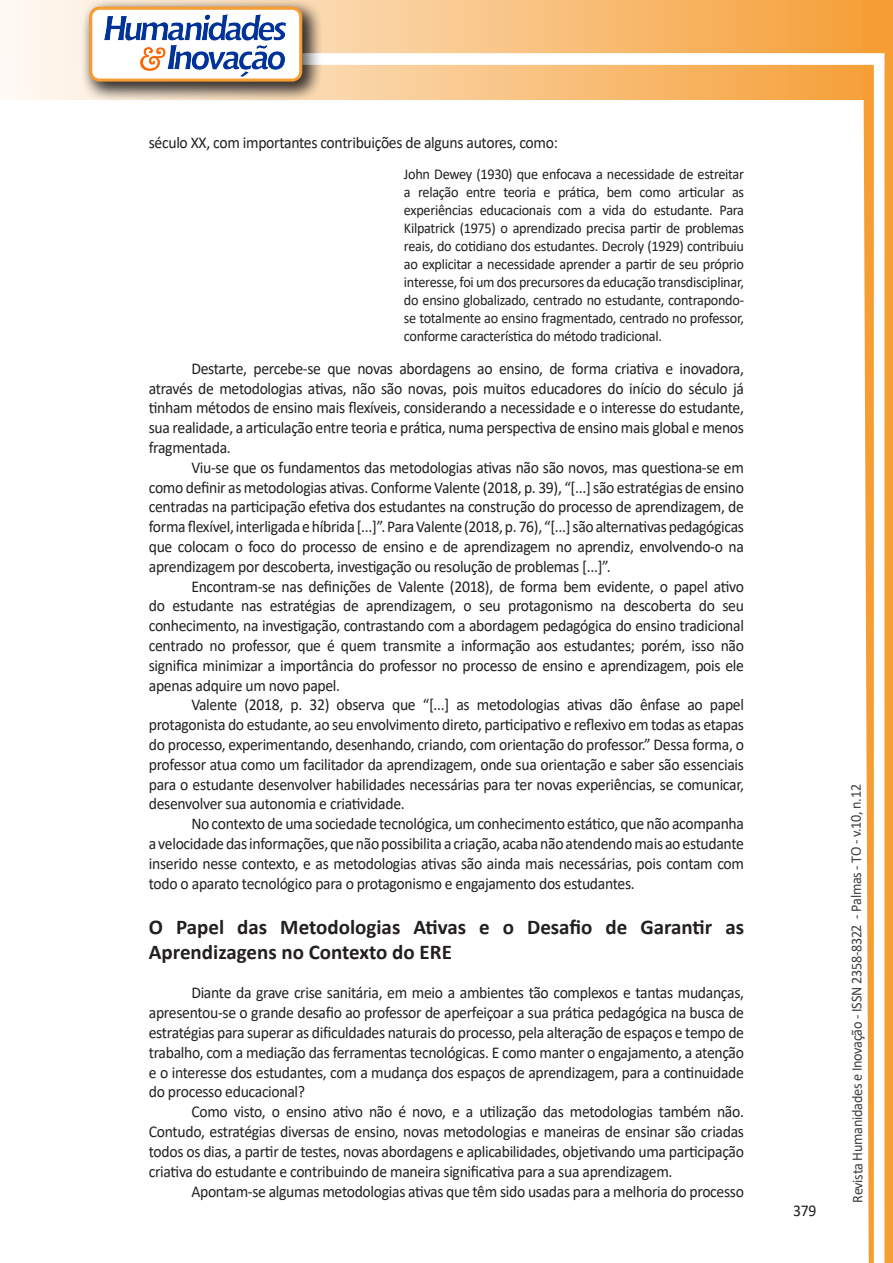
<style>
.page{position:relative;width:893px;height:1263px;background:#fff}
.page>*{position:absolute;margin:0;border:0;box-sizing:border-box;transform-origin:0 0}
.Titulo_2{font:700 21px/25.2px "Calibri";color:#231f20}
.texto{font:16.5px/19.8px "Calibri";letter-spacing:-.02em;color:#231f20;text-align:justify;scale:.95 1}
.citacao{font:15px/18px "Calibri";letter-spacing:-.02em;color:#231f20;text-align:justify;scale:.95 1}
.t1{font:15px "Calibri";letter-spacing:-.025em;color:#3e3e3f;scale:.95 1}
</style>
<div class="page">
<svg style="left:5px;top:0;width:858px;height:100px;background:#f9c484"></svg>
<div style="left:302px;top:53px;width:582px;height:12px;background:#fff;border:2px solid #fff"></div>
<svg style="left:863px;top:0;width:30px;height:1263px"></svg>
<div style="left:81px;top:0;width:241px;height:102px;background:#231f20;opacity:.75"></div>
<div style="left:91px;top:8px;width:210px;height:72px;background:#fff;border-radius:9px"></div>
<img style="left:104px;top:14px;width:181px;height:62px">
<div style="left:89px;top:7px;width:213px;height:75px;border:3px solid #f69e34;border-radius:9px"></div>
<p class="texto" style="left:149px;top:133px;width:432px">século XX, com importantes contribuições de alguns autores, como:</p>
<p class="citacao" style="left:404px;top:165px;width:360px">John Dewey (1930) que enfocava a necessidade de estreitar a relação entre teoria e prática, bem como articular as experiências educacionais com a vida do estudante. Para Kilpatrick (1975) o aprendizado precisa partir de problemas reais, do cotidiano dos estudantes. Decroly (1929) contribuiu ao explicitar a necessidade aprender a partir de seu próprio interesse, foi um dos precursores da educação transdisciplinar, do ensino globalizado, centrado no estudante, contrapondo&shy;se totalmente ao ensino fragmentado, centrado no professor, conforme característica do método tradicional.</p>
<p class="texto" style="left:149px;top:358px;width:628px;text-indent:43px">Destarte, percebe-se que novas abordagens ao ensino, de forma criativa e inovadora, através de metodologias ativas, não são novas, pois muitos educadores do início do século já tinham métodos de ensino mais flexíveis, considerando a necessidade e o interesse do estudante, sua realidade, a articulação entre teoria e prática, numa perspectiva de ensino mais global e menos fragmentada.</p>
<p class="texto" style="left:149px;top:457px;width:628px;text-indent:43px">Viu-se que os fundamentos das metodologias ativas não são novos, mas questiona-se em como definir as metodologias ativas. Conforme Valente (2018, p. 39), “[...] são estratégias de ensino centradas na participação efetiva dos estudantes na construção do processo de aprendizagem, de forma flexível, interligada e híbrida [...]”. Para Valente (2018, p. 76), “[...] são alternativas pedagógicas que colocam o foco do processo de ensino e de aprendizagem no aprendiz, envolvendo-o na aprendizagem por descoberta, investigação ou resolução de problemas [...]”.</p>
<p class="texto" style="left:149px;top:576px;width:628px;text-indent:43px">Encontram-se nas definições de Valente (2018), de forma bem evidente, o papel ativo do estudante nas estratégias de aprendizagem, o seu protagonismo na descoberta do seu conhecimento, na investigação, contrastando com a abordagem pedagógica do ensino tradicional centrado no professor, que é quem transmite a informação aos estudantes; porém, isso não significa minimizar a importância do professor no processo de ensino e aprendizagem, pois ele apenas adquire um novo papel.</p>
<p class="texto" style="left:149px;top:695px;width:628px;text-indent:43px">Valente (2018, p. 32) observa que “[...] as metodologias ativas dão ênfase ao papel protagonista do estudante, ao seu envolvimento direto, participativo e reflexivo em todas as etapas do processo, experimentando, desenhando, criando, com orientação do professor.” Dessa forma, o professor atua como um facilitador da aprendizagem, onde sua orientação e saber são essenciais para o estudante desenvolver habilidades necessárias para ter novas experiências, se comunicar, desenvolver sua autonomia e criatividade.</p>
<p class="texto" style="left:149px;top:813px;width:628px;text-indent:43px">No contexto de uma sociedade tecnológica, um conhecimento estático, que não acompanha a velocidade das informações, que não possibilita a criação, acaba não atendendo mais ao estudante inserido nesse contexto, e as metodologias ativas são ainda mais necessárias, pois contam com todo o aparato tecnológico para o protagonismo e engajamento dos estudantes.</p>
<p class="Titulo_2" style="left:149px;top:914px;width:597px">O Papel das Metodologias Ativas e o Desafio de Garantir as<br>Aprendizagens no Contexto do ERE</p>
<p class="texto" style="left:149px;top:983px;width:628px;text-indent:43px">Diante da grave crise sanitária, em meio a ambientes tão complexos e tantas mudanças, apresentou-se o grande desafio ao professor de aperfeiçoar a sua prática pedagógica na busca de estratégias para superar as dificuldades naturais do processo, pela alteração de espaços e tempo de trabalho, com a mediação das ferramentas tecnológicas. E como manter o engajamento, a atenção e o interesse dos estudantes, com a mudança dos espaços de aprendizagem, para a continuidade do processo educacional?</p>
<p class="texto" style="left:149px;top:1101px;width:628px;text-indent:43px">Como visto, o ensino ativo não é novo, e a utilização das metodologias também não.<br>Contudo, estratégias diversas de ensino, novas metodologias e maneiras de ensinar são criadas todos os dias, a partir de testes, novas abordagens e aplicabilidades, objetivando uma participação criativa do estudante e contribuindo de maneira significativa para a sua aprendizagem.</p>
<p class="texto" style="left:191px;top:1181px;width:583px">Apontam-se algumas metodologias ativas que têm sido usadas para a melhoria do processo</p>
<p class="texto" style="left:793px;top:1200px;width:26px">379</p>
<p class="t1" style="left:846px;top:1203px;width:442px;rotate:-90deg">Revista Humanidades e Inovação - ISSN 2358-8322 - Palmas - TO - v.10, n.12</p>
</div>
